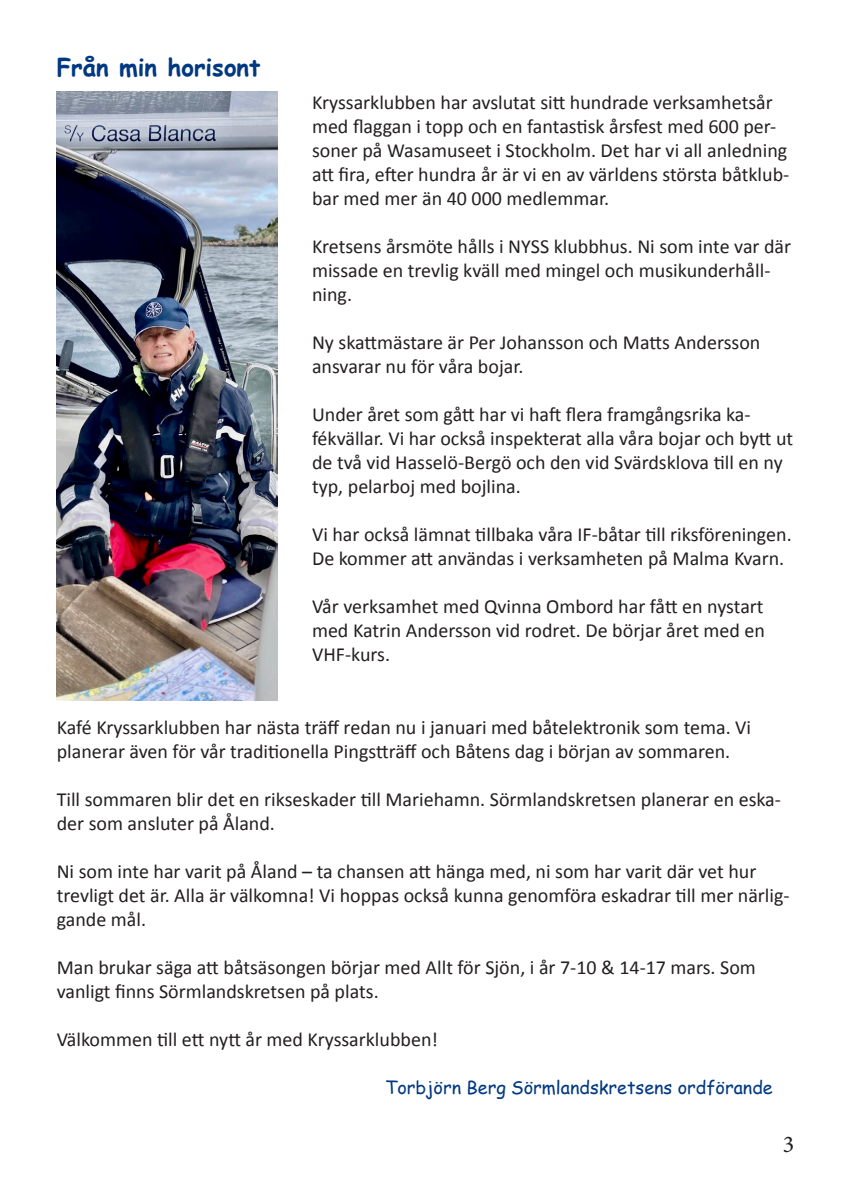
<style>
.page{position:relative;width:851px;height:1191px;background:#fff}
.page>*{position:absolute;margin:0;border:0;box-sizing:border-box;transform-origin:0 0}
.t1{font:700 24px "Comic Sans MS";color:#003882}
.t2{font:24px "Minion Pro";color:#231f20}
.t3{font:20px/24px "Calibri";color:#231f20}
.t4{font:18px "Comic Sans MS";color:#003882}
</style>
<div class="page">
<img style="left:57px;top:92px;width:221px;height:608px">
<p class="t1" style="left:57px;top:49px;width:205px">Från min horisont</p>
<p class="t3" style="left:312px;top:90px;width:478px">Kryssarklubben har avslutat sitt hundrade verksamhetsår med flaggan i topp och en fantastisk årsfest med 600 per&shy;soner på Wasamuseet i Stockholm. Det har vi all anledning att fira, efter hundra år är vi en av världens största båtklub&shy;bar med mer än 40 000 medlemmar.</p>
<p class="t3" style="left:312px;top:234px;width:480px">Kretsens årsmöte hålls i NYSS klubbhus. Ni som inte var där missade en trevlig kväll med mingel och musikunderhåll&shy;ning.</p>
<p class="t3" style="left:312px;top:330px;width:450px">Ny skattmästare är Per Johansson och Matts Andersson ansvarar nu för våra bojar.</p>
<p class="t3" style="left:312px;top:402px;width:482px">Under året som gått har vi haft flera framgångsrika ka&shy;fékvällar. Vi har också inspekterat alla våra bojar och bytt ut de två vid Hasselö-Bergö och den vid Svärdsklova till en ny typ, pelarboj med bojlina.</p>
<p class="t3" style="left:312px;top:522px;width:481px">Vi har också lämnat tillbaka våra IF-båtar till riksföreningen.<br>De kommer att användas i verksamheten på Malma Kvarn.</p>
<p class="t3" style="left:312px;top:594px;width:454px;text-align:justify">Vår verksamhet med Qvinna Ombord har fått en nystart med Katrin Andersson vid rodret. De börjar året med en VHF-kurs.</p>
<p class="t3" style="left:57px;top:715px;width:695px">Kafé Kryssarklubben har nästa träff redan nu i januari med båtelektronik som tema. Vi planerar även för vår traditionella Pingstträff och Båtens dag i början av sommaren.</p>
<p class="t3" style="left:57px;top:787px;width:725px">Till sommaren blir det en rikseskader till Mariehamn. Sörmlandskretsen planerar en eska&shy;der som ansluter på Åland.</p>
<p class="t3" style="left:57px;top:859px;width:734px">Ni som inte har varit på Åland – ta chansen att hänga med, ni som har varit där vet hur trevligt det är. Alla är välkomna! Vi hoppas också kunna genomföra eskadrar till mer närlig&shy;gande mål.</p>
<p class="t3" style="left:57px;top:955px;width:700px">Man brukar säga att båtsäsongen börjar med Allt för Sjön, i år 7-10 &amp; 14-17 mars. Som vanligt finns Sörmlandskretsen på plats.</p>
<p class="t3" style="left:57px;top:1027px;width:383px">Välkommen till ett nytt år med Kryssarklubben!</p>
<p class="t4" style="left:385px;top:1074px;width:389px">Torbjörn Berg Sörmlandskretsens ordförande</p>
<p class="t2" style="left:782px;top:1128px;width:13px">3</p>
</div>
